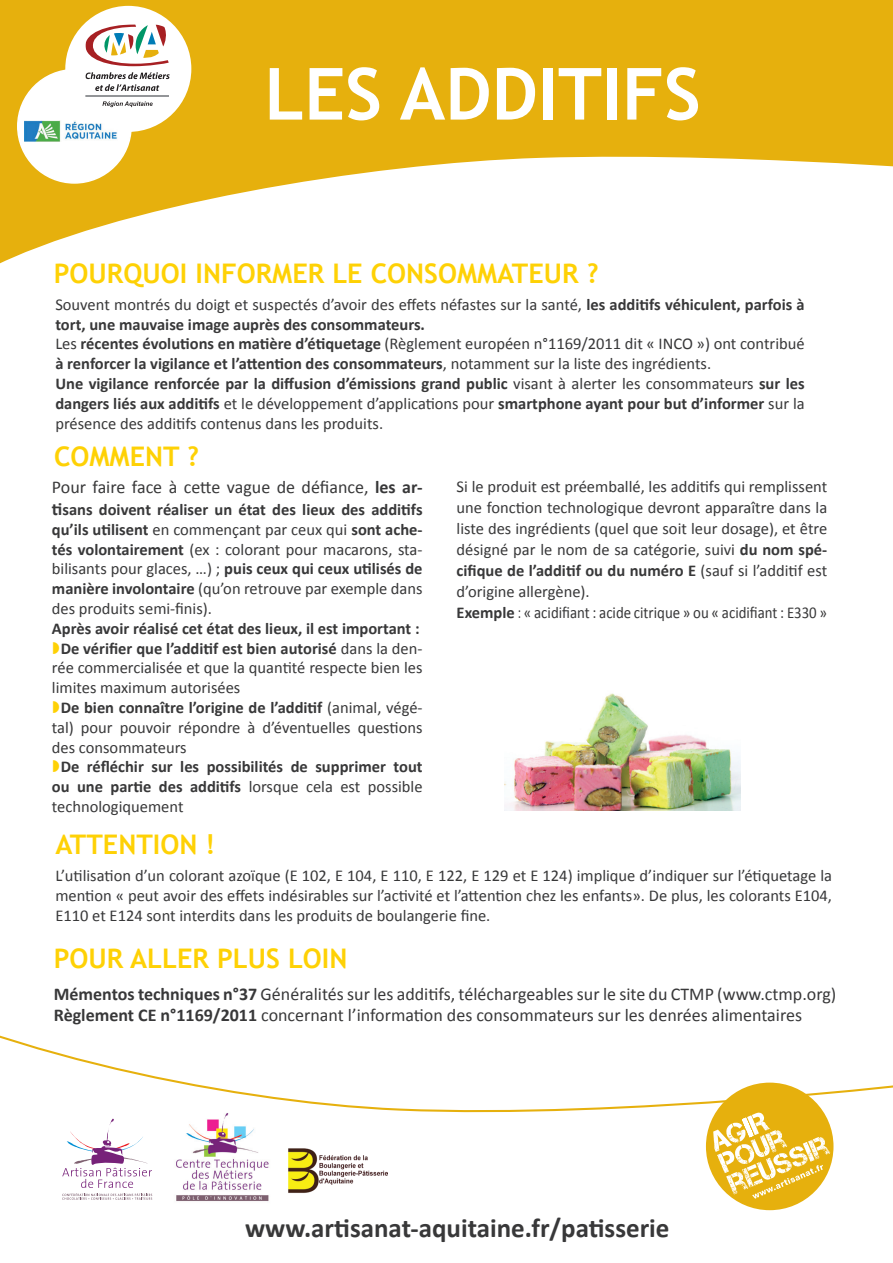
<style>
.page{position:relative;width:893px;height:1263px;background:#fff}
.page>*{position:absolute;margin:0;border:0;box-sizing:border-box;transform-origin:0 0}
.t1{font:700 72px "Trebuchet MS";color:#fff}
.t2{font:700 27px "Trebuchet MS";color:#fed105}
.t3{font:700 27px "Calibri";color:#383839}
.t4{font:18px/21.6px "Calibri";color:#383839}
.t5{font:700 16.5px/19.8px "Calibri";color:#383839;text-align:justify}
.t6{font:16.5px/21px "Calibri";color:#383839;text-align:justify}
.s1{font-weight:400}
.s2{font-weight:700}
.s3{font-size:18px}
</style>
<div class="page">
<svg style="left:0;top:0;width:893px;height:264px;fill:#e6b00d"></svg>
<img style="left:504px;top:693px;width:237px;height:118px">
<svg style="left:0;top:1035px;width:893px;height:176px"></svg>
<img style="left:286px;top:1146px;width:101px;height:49px">
<svg style="left:62px;top:1118px;width:90px;height:82px"></svg>
<img style="left:169px;top:1102px;width:106px;height:106px">
<div style="left:18px;top:70px;width:113px;height:113px;background:#fff;border-radius:50%"></div>
<div style="left:65px;top:6px;width:126px;height:126px;background:#fff;border-radius:50%"></div>
<hr style="left:85px;top:96px;width:84px;height:1px;background:#939598">
<svg style="left:85px;top:24px;width:84px;height:42px"></svg>
<svg style="left:102px;top:101px;width:51px;height:6px"></svg>
<svg style="left:85px;top:72px;width:85px;height:19px"></svg>
<img style="left:24px;top:121px;width:94px;height:21px">
<h1 class="t1" style="left:264px;top:49px;width:438px">LES ADDITIFS</h1>
<h2 class="t2" style="left:54px;top:256px;width:546px">POURQUOI INFORMER LE CONSOMMATEUR ?</h2>
<p class="t5" style="left:55px;top:294px;width:751px;text-align:left"><span class="s1">Souvent montrés du doigt et suspectés d’avoir des effets néfastes sur la santé,</span> les additifs véhiculent, parfois à tort, une mauvaise image auprès des consommateurs.<br><span class="s1">Les</span> récentes évolutions en matière d’étiquetage <span class="s1">(Règlement européen n°1169/2011 dit « INCO ») ont contribué </span>à renforcer la vigilance et l’attention des consommateurs<span class="s1">, notamment sur la liste des ingrédients.<br></span>Une vigilance renforcée par la diffusion d’émissions grand public <span class="s1">visant à alerter les consommateurs</span> sur les dangers liés aux additifs <span class="s1">et le développement d’applications pour</span> smartphone ayant pour but d’informer <span class="s1">sur la présence des additifs contenus dans les produits.</span></p>
<h2 class="t2" style="left:54px;top:440px;width:147px">COMMENT ?</h2>
<p class="t4" style="left:52px;top:477px;width:372px">Pour faire face à cette vague de défiance, <span class="s2">les ar-</span></p>
<p class="t5" style="left:52px;top:499px;width:372px"><span class="s3">ti</span>sans doivent réaliser un état des lieux des additifs qu’ils utilisent <span class="s1">en commençant par ceux qui</span> sont ache&shy;tés volontairement <span class="s1">(ex : colorant pour macarons, sta&shy;bilisants pour glaces, …) ;</span> puis ceux qui ceux utilisés de manière involontaire <span class="s1">(qu’on retrouve par exemple dans des produits semi-finis).</span></p>
<p class="t5" style="left:52px;top:618px;width:369px">Après avoir réalisé cet état des lieux, il est important :</p>
<p class="t5" style="left:61px;top:638px;width:363px">De vérifier que l’additif est bien autorisé <span class="s1">dans la den-</span></p>
<p class="t6" style="left:52px;top:657px;width:372px">rée commercialisée et que la quantité respecte bien les</p>
<p class="t6" style="left:52px;top:677px;width:190px">limites maximum autorisées</p>
<p class="t5" style="left:61px;top:697px;width:363px">De bien connaître l’origine de l’additif <span class="s1">(animal, végé-</span></p>
<p class="t6" style="left:52px;top:717px;width:372px">tal) pour pouvoir répondre à d’éventuelles questions</p>
<p class="t6" style="left:52px;top:737px;width:136px">des consommateurs</p>
<p class="t5" style="left:52px;top:757px;width:372px;text-indent:9px">De réfléchir sur les possibilités de supprimer tout ou une partie des additifs <span class="s1">lorsque cela est possible technologiquement</span></p>
<p class="t6" style="left:457px;top:476px;width:372px;text-align:left">Si le produit est préemballé, les additifs qui remplissent une fonction technologique devront apparaître dans la liste des ingrédients (quel que soit leur dosage), et être désigné par le nom de sa catégorie, suivi <span class="s2">du nom spé&shy;cifique de l’additif ou du numéro E</span> (sauf si l’additif est d’origine allergène).<br><span class="s2">Exemple</span> : « acidifiant : acide citrique » ou « acidifiant : E330 »</p>
<h2 class="t2" style="left:55px;top:828px;width:162px">ATTENTION !</h2>
<p class="t6" style="left:55px;top:866px;width:778px;line-height:19.8px">L’utilisation d’un colorant azoïque (E 102, E 104, E 110, E 122, E 129 et E 124) implique d’indiquer sur l’étiquetage la mention « peut avoir des effets indésirables sur l’activité et l’attention chez les enfants». De plus, les colorants E104, E110 et E124 sont interdits dans les produits de boulangerie fine.</p>
<h2 class="t2" style="left:54px;top:941px;width:295px">POUR ALLER PLUS LOIN</h2>
<p class="t4" style="left:54px;top:983px;width:784px"><span class="s2">Mémentos techniques n°37</span> Généralités sur les additifs, téléchargeables sur le site du CTMP (www.ctmp.org)<br><span class="s2">Règlement CE n°1169/2011</span> concernant l’information des consommateurs sur les denrées alimentaires</p>
<h2 class="t3" style="left:245px;top:1211px;width:426px">www.artisanat-aquitaine.fr/patisserie</h2>
</div>
